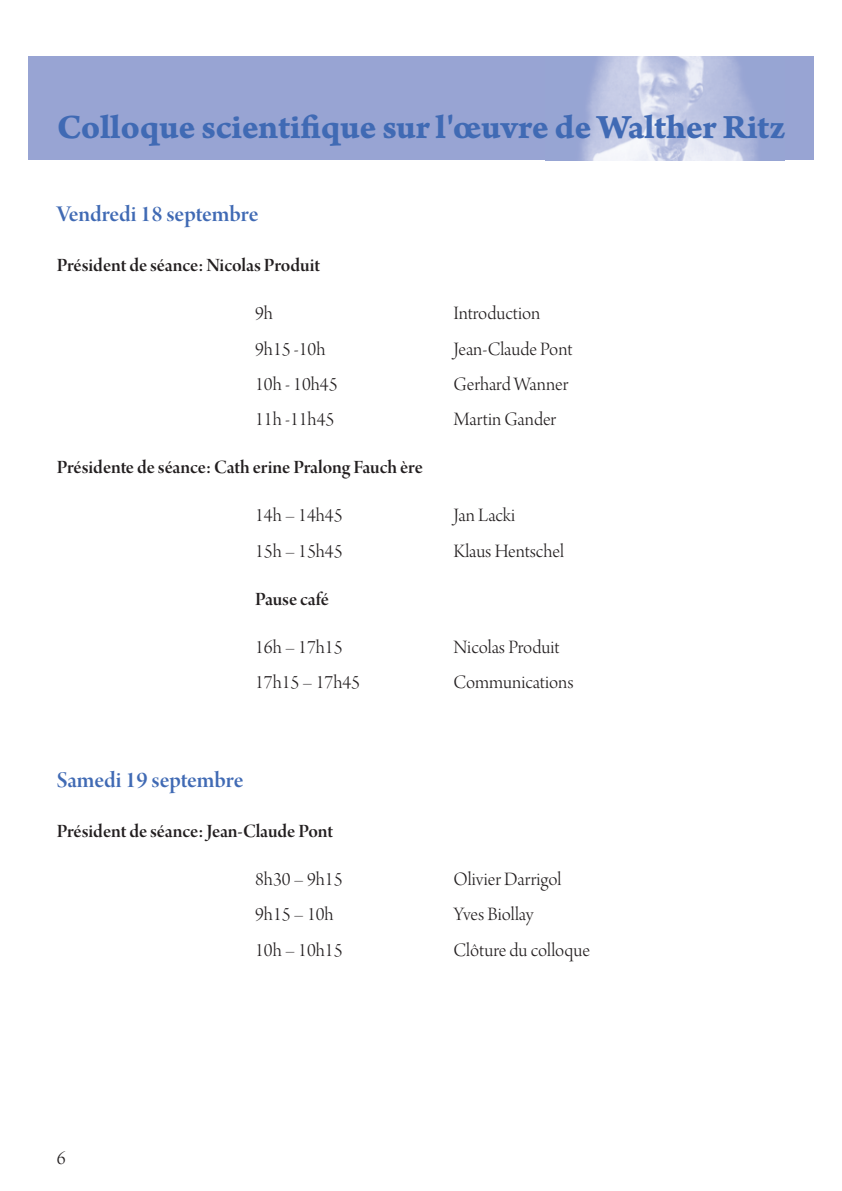
<style>
.page{position:relative;width:842px;height:1191px;background:#fff}
.page>*{position:absolute;margin:0;border:0;box-sizing:border-box;transform-origin:0 0}
.t1{font:36px "Arno Pro Bold Caption";letter-spacing:-.01em;color:#406ab4}
.t2{font:24px "Arno Pro Smbd Display";letter-spacing:-.005em;color:#406ab4}
.t3{font:20px "Arno Pro Light Display";color:#231f20}
.t4{font:20px "Arno Pro Smbd Display";letter-spacing:-.005em;color:#231f20}
</style>
<div class="page">
<div style="left:28px;top:57px;width:786px;height:103px;background:#98a4d3"></div>
<img style="left:582px;top:57px;width:174px;height:103px">
<h1 class="t1" style="left:57px;top:114px;width:730px">Colloque scientifique sur l'œuvre de Walther Ritz</h1>
<p class="t2" style="left:57px;top:205px;width:203px">Vendredi 18 septembre</p>
<p class="t4" style="left:57px;top:258px;width:265px">Président de séance: Nicolas Produit</p>
<p class="t3" style="left:255px;top:305px;width:19px">9h</p>
<p class="t3" style="left:454px;top:305px;width:88px">Introduction</p>
<p class="t3" style="left:255px;top:341px;width:72px">9h15 -10h</p>
<p class="t3" style="left:454px;top:341px;width:120px">Jean-Claude Pont</p>
<p class="t3" style="left:255px;top:376px;width:84px">10h - 10h45</p>
<p class="t3" style="left:454px;top:376px;width:116px">Gerhard Wanner</p>
<p class="t3" style="left:255px;top:411px;width:81px">11h -11h45</p>
<p class="t3" style="left:454px;top:411px;width:104px">Martin Gander</p>
<p class="t4" style="left:57px;top:460px;width:368px">Présidente de séance: Cath erine Pralong Fauch ère</p>
<p class="t3" style="left:255px;top:507px;width:89px">14h – 14h45</p>
<p class="t3" style="left:454px;top:507px;width:63px">Jan Lacki</p>
<p class="t3" style="left:255px;top:543px;width:89px">15h – 15h45</p>
<p class="t3" style="left:454px;top:543px;width:112px">Klaus Hentschel</p>
<p class="t4" style="left:255px;top:591px;width:75px">Pause café</p>
<p class="t3" style="left:255px;top:639px;width:89px">16h – 17h15</p>
<p class="t3" style="left:454px;top:639px;width:107px">Nicolas Produit</p>
<p class="t3" style="left:255px;top:674px;width:106px">17h15 – 17h45</p>
<p class="t3" style="left:454px;top:674px;width:121px">Communications</p>
<p class="t2" style="left:57px;top:771px;width:188px">Samedi 19 septembre</p>
<p class="t4" style="left:57px;top:823px;width:278px">Président de séance: Jean-Claude Pont</p>
<p class="t3" style="left:255px;top:871px;width:89px">8h30 – 9h15</p>
<p class="t3" style="left:454px;top:871px;width:109px">Olivier Darrigol</p>
<p class="t3" style="left:255px;top:906px;width:80px">9h15 – 10h</p>
<p class="t3" style="left:454px;top:906px;width:81px">Yves Biollay</p>
<p class="t3" style="left:255px;top:942px;width:89px">10h – 10h15</p>
<p class="t3" style="left:454px;top:942px;width:138px">Clôture du colloque</p>
<p class="t3" style="left:57px;top:1150px;width:10px">6</p>
</div>
